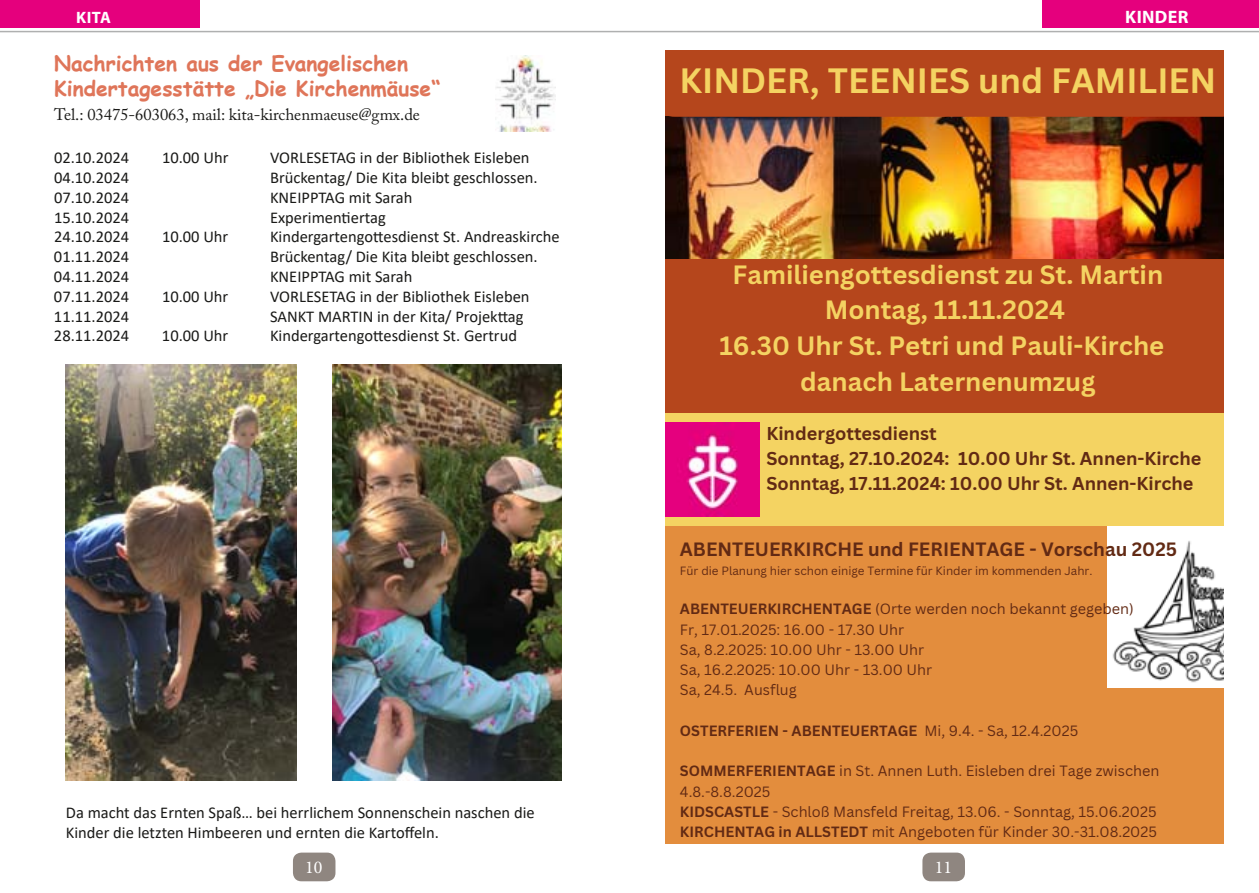
<style>
.page{position:relative;width:1259px;height:893px;background:#fff}
.page>*{position:absolute;margin:0;border:0;box-sizing:border-box;transform-origin:0 0}
.t1{font:700 34.2px "Canva Sans";color:#f4d362}
.t2{font:700 25.8px/35.8px "Canva Sans";color:#f4d362;text-align:center}
.t3{font:700 21px/25.2px "Comic Sans MS";color:#df7559}
.t4{font:700 18.75px "Canva Sans";color:#622a14}
.t5{font:700 18.15px/25.2px "Canva Sans";color:#622a14}
.t6{font:700 18px "Myriad Pro";letter-spacing:.02em;color:#fff}
.t7{font:18px "Minion Pro";color:#fff}
.t8{font:16.5px/19.8px "Calibri";color:#1a1a18}
.t9{font:16.5px "Adobe Caslon Pro";color:#1a1a18}
.t10{font:700 16.5px "Myriad Pro";color:#fff}
.t11{font:14.55px/20.2px "Canva Sans";color:#622a14}
.t12{font:700 14.55px "Canva Sans";color:#622a14}
.t13{font:11.7px "Canva Sans";color:#622a14}
.s1{font-weight:700}
.s2{font-weight:400}
</style>
<div class="page">
<div style="left:293px;top:853px;width:42px;height:28px;background:#8f8680;border-radius:9px"></div>
<div style="left:922px;top:853px;width:43px;height:28px;background:#8f8680;border-radius:9px"></div>
<hr style="left:0;top:31px;width:1259px;height:1px;background:#afb0b0">
<div style="left:0;top:0;width:200px;height:28px;background:#e5007d"></div>
<img style="left:495px;top:55px;width:61px;height:77px">
<div style="left:1042px;top:0;width:217px;height:28px;background:#e5007d"></div>
<div style="left:665px;top:51px;width:559px;height:792px;background:#b5461c"></div>
<img style="left:665px;top:117px;width:559px;height:142px">
<div style="left:665px;top:413px;width:559px;height:115px;background:#f4d362"></div>
<div style="left:665px;top:527px;width:559px;height:316px;background:#e38d3d"></div>
<img style="left:1107px;top:527px;width:117px;height:161px">
<img style="left:665px;top:422px;width:95px;height:94px">
<svg style="left:665px;top:116px;width:559px;height:1px"></svg>
<img style="left:66px;top:365px;width:231px;height:415px">
<img style="left:332px;top:365px;width:230px;height:415px">
<p class="t10" style="left:76px;top:7px;width:36px">KITA</p>
<p class="t3" style="left:54px;top:50px;width:388px">Nachrichten aus der Evangelischen<br>Kindertagesstätte „Die Kirchenmäuse“</p>
<p class="t9" style="left:54px;top:105px;width:367px">Tel.: 03475-603063, mail: kita-kirchenmaeuse@gmx.de</p>
<p class="t8" style="left:54px;top:147px;width:77px">02.10.2024</p>
<p class="t8" style="left:162px;top:147px;width:68px">10.00 Uhr</p>
<p class="t8" style="left:270px;top:147px;width:261px">VORLESETAG in der Bibliothek Eisleben</p>
<p class="t8" style="left:54px;top:167px;width:77px">04.10.2024</p>
<p class="t8" style="left:270px;top:167px;width:269px">Brückentag/ Die Kita bleibt geschlossen.</p>
<p class="t8" style="left:54px;top:187px;width:77px">07.10.2024</p>
<p class="t8" style="left:270px;top:187px;width:144px">KNEIPPTAG mit Sarah</p>
<p class="t8" style="left:54px;top:207px;width:77px">15.10.2024</p>
<p class="t8" style="left:270px;top:207px;width:117px">Experimentiertag</p>
<p class="t8" style="left:54px;top:227px;width:77px">24.10.2024</p>
<p class="t8" style="left:162px;top:227px;width:68px">10.00 Uhr</p>
<p class="t8" style="left:270px;top:227px;width:291px">Kindergartengottesdienst St. Andreaskirche</p>
<p class="t8" style="left:54px;top:246px;width:77px">01.11.2024</p>
<p class="t8" style="left:270px;top:246px;width:269px">Brückentag/ Die Kita bleibt geschlossen.</p>
<p class="t8" style="left:54px;top:266px;width:77px">04.11.2024</p>
<p class="t8" style="left:270px;top:266px;width:144px">KNEIPPTAG mit Sarah</p>
<p class="t8" style="left:54px;top:286px;width:77px">07.11.2024</p>
<p class="t8" style="left:162px;top:286px;width:68px">10.00 Uhr</p>
<p class="t8" style="left:270px;top:286px;width:261px">VORLESETAG in der Bibliothek Eisleben</p>
<p class="t8" style="left:54px;top:306px;width:77px">11.11.2024</p>
<p class="t8" style="left:270px;top:306px;width:255px">SANKT MARTIN in der Kita/ Projekttag</p>
<p class="t8" style="left:54px;top:326px;width:77px">28.11.2024</p>
<p class="t8" style="left:162px;top:326px;width:68px">10.00 Uhr</p>
<p class="t8" style="left:270px;top:326px;width:248px">Kindergartengottesdienst St. Gertrud</p>
<p class="t8" style="left:66px;top:802px;width:470px">Da macht das Ernten Spaß… bei herrlichem Sonnenschein naschen die<br>Kinder die letzten Himbeeren und ernten die Kartoffeln.</p>
<p class="t6" style="left:1125px;top:6px;width:61px">KINDER</p>
<h1 class="t1" style="left:679px;top:61px;width:538px">KINDER, TEENIES und FAMILIEN</h1>
<h2 class="t2" style="left:719px;top:257px;width:446px">Familiengottesdienst zu St. Martin<br>Montag, 11.11.2024<br>16.30 Uhr St. Petri und Pauli-Kirche danach Laternenumzug</h2>
<p class="t5" style="left:766px;top:421px;width:436px">Kindergottesdienst<br>Sonntag, 27.10.2024: 10.00 Uhr St. Annen-Kirche<br>Sonntag, 17.11.2024: 10.00 Uhr St. Annen-Kirche</p>
<p class="t4" style="left:680px;top:538px;width:499px">ABENTEUERKIRCHE und FERIENTAGE - Vorschau 2025</p>
<p class="t13" style="left:680px;top:564px;width:414px">Für die Planung hier schon einige Termine für Kinder im kommenden Jahr.</p>
<p class="t11" style="left:680px;top:599px;width:455px"><span class="s1">ABENTEUERKIRCHENTAGE</span> (Orte werden noch bekannt gegeben)<br>Fr, 17.01.2025: 16.00 - 17.30 Uhr<br>Sa, 8.2.2025: 10.00 Uhr - 13.00 Uhr<br>Sa, 16.2.2025: 10.00 Uhr - 13.00 Uhr<br>Sa, 24.5. Ausflug</p>
<p class="t12" style="left:680px;top:722px;width:400px">OSTERFERIEN - ABENTEUERTAGE <span class="s2">Mi, 9.4. - Sa, 12.4.2025</span></p>
<p class="t11" style="left:680px;top:761px;width:481px"><span class="s1">SOMMERFERIENTAGE</span> in St. Annen Luth. Eisleben drei Tage zwischen 4.8.-8.8.2025<br><span class="s1">KIDSCASTLE</span> - Schloß Mansfeld Freitag, 13.06. - Sonntag, 15.06.2025<br><span class="s1">KIRCHENTAG in ALLSTEDT</span> mit Angeboten für Kinder 30.-31.08.2025</p>
<p class="t7" style="left:305px;top:856px;width:19px">10</p>
<p class="t7" style="left:935px;top:856px;width:19px">11</p>
</div>
